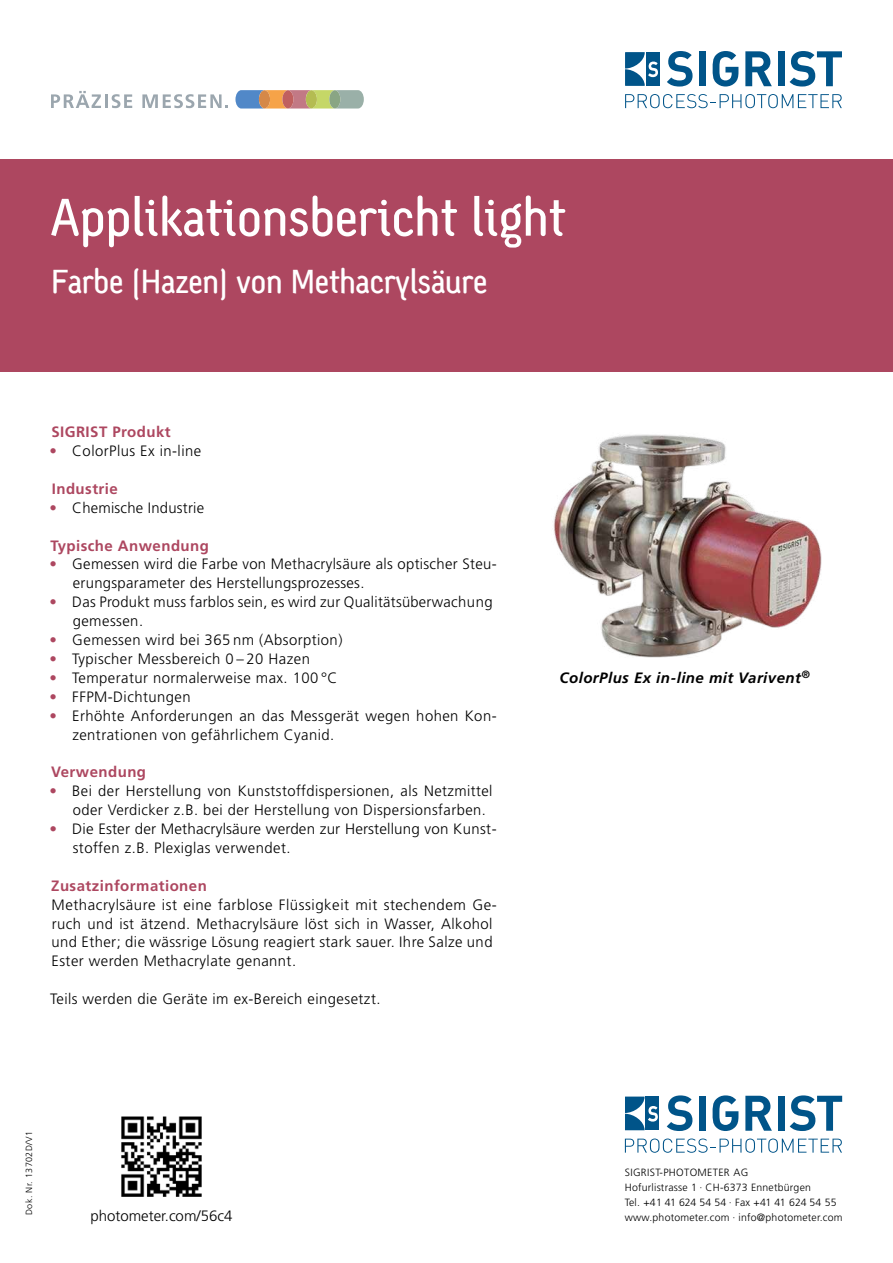
<style>
.page{position:relative;width:893px;height:1263px;background:#fff}
.page>*{position:absolute;margin:0;border:0;box-sizing:border-box;transform-origin:0 0}
.t1{font:54px "Sgiv 1 Medium CAP Snum";color:#fff}
.t2{font:33.75px "Sgiv 1 Medium CAP Snum";letter-spacing:-.005em;color:#fff}
.t3{font:300 15px/18.9px "Frutiger LT";letter-spacing:.03em;color:#000}
.t4{font:300 15px/18.9px "Frutiger LT";letter-spacing:.01em;color:#000}
.t5{font:700 15px "Frutiger LT";letter-spacing:.03em;color:#ad4760}
.t6{font:italic 700 15px "Frutiger LT Com";letter-spacing:.03em;color:#000}
.t7{font:300 15px "Frutiger LT";color:#000}
.t8{font:300 10.5px/15px "Frutiger LT";letter-spacing:.02em;color:#000}
.t9{font:300 9px "Frutiger LT";letter-spacing:.04em;color:#000}
.s1{color:#ad4760}
</style>
<div class="page">
<svg style="left:667px;top:51px;width:26px;height:36px"></svg>
<div style="left:699px;top:51px;width:7px;height:35px;background:#005489"></div>
<svg style="left:712px;top:51px;width:26px;height:36px"></svg>
<svg style="left:745px;top:51px;width:27px;height:35px"></svg>
<div style="left:778px;top:51px;width:6px;height:35px;background:#005489"></div>
<svg style="left:790px;top:51px;width:52px;height:36px"></svg>
<svg style="left:625px;top:94px;width:217px;height:14px"></svg>
<div style="left:646px;top:52px;width:13px;height:34px;background:#005489"></div>
<svg style="left:625px;top:52px;width:33px;height:34px"></svg>
<svg style="left:51px;top:91px;width:50px;height:17px"></svg>
<hr style="left:105px;top:94px;width:3px;height:14px;background:#9ba6ae">
<svg style="left:112px;top:94px;width:20px;height:14px"></svg>
<svg style="left:142px;top:94px;width:86px;height:14px"></svg>
<svg style="left:235px;top:90px;width:129px;height:19px;background:#b0a38b"></svg>
<div style="left:329px;top:90px;width:11px;height:19px;background:#89a584;border-radius:50%"></div>
<div style="left:0;top:159px;width:893px;height:213px;background:#ad4760"></div>
<svg style="left:667px;top:1095px;width:25px;height:36px"></svg>
<div style="left:699px;top:1096px;width:7px;height:35px;background:#005489"></div>
<svg style="left:712px;top:1095px;width:26px;height:36px"></svg>
<svg style="left:745px;top:1096px;width:27px;height:35px"></svg>
<div style="left:778px;top:1096px;width:7px;height:35px;background:#005489"></div>
<svg style="left:790px;top:1095px;width:52px;height:36px"></svg>
<svg style="left:625px;top:1138px;width:217px;height:15px"></svg>
<div style="left:645px;top:1097px;width:14px;height:33px;background:#005489"></div>
<svg style="left:625px;top:1097px;width:33px;height:33px"></svg>
<img style="left:553px;top:434px;width:268px;height:224px">
<img style="left:121px;top:1116px;width:81px;height:81px">
<h1 class="t1" style="left:51px;top:189px;width:516px">Applikationsbericht light</h1>
<h2 class="t2" style="left:51px;top:264px;width:438px">Farbe (Hazen) von Methacrylsäure</h2>
<p class="t5" style="left:51px;top:423px;width:121px">SIGRIST Produkt</p>
<p class="t3" style="left:50px;top:442px;width:153px"><span class="s1">•</span> ColorPlus Ex in-line</p>
<p class="t5" style="left:52px;top:480px;width:68px">Industrie</p>
<p class="t3" style="left:50px;top:498px;width:156px"><span class="s1">•</span> Chemische Industrie</p>
<p class="t5" style="left:51px;top:536px;width:160px">Typische Anwendung</p>
<p class="t3" style="left:73px;top:555px;width:425px;text-indent:-23px"><span class="s1">•</span> Gemessen wird die Farbe von Methacrylsäure als optischer Steu&shy;erungsparameter des Herstellungsprozesses.</p>
<p class="t3" style="left:73px;top:593px;width:421px;text-indent:-23px"><span class="s1">•</span> Das Produkt muss farblos sein, es wird zur Qualitätsüberwachung gemessen.</p>
<p class="t3" style="left:50px;top:631px;width:294px"><span class="s1">•</span> Gemessen wird bei 365 nm (Absorption)</p>
<p class="t3" style="left:50px;top:649px;width:262px"><span class="s1">•</span> Typischer Messbereich 0 – 20 Hazen</p>
<p class="t3" style="left:50px;top:668px;width:289px"><span class="s1">•</span> Temperatur normalerweise max. 100 °C</p>
<p class="t3" style="left:50px;top:687px;width:143px"><span class="s1">•</span> FFPM-Dichtungen</p>
<p class="t3" style="left:72px;top:706px;width:426px;text-indent:-23px"><span class="s1">•</span> Erhöhte Anforderungen an das Messgerät wegen hohen Kon&shy;zentrationen von gefährlichem Cyanid.</p>
<p class="t5" style="left:51px;top:763px;width:96px">Verwendung</p>
<p class="t3" style="left:73px;top:782px;width:421px;text-indent:-23px"><span class="s1">•</span> Bei der Herstellung von Kunststoffdispersionen, als Netzmittel oder Verdicker z.B. bei der Herstellung von Dispersionsfarben.</p>
<p class="t4" style="left:73px;top:820px;width:425px;text-indent:-23px"><span class="s1">•</span> Die Ester der Methacrylsäure werden zur Herstellung von Kunst&shy;stoffen z.B. Plexiglas verwendet.</p>
<p class="t5" style="left:51px;top:877px;width:157px">Zusatzinformationen</p>
<p class="t3" style="left:51px;top:895px;width:447px">Methacrylsäure ist eine farblose Flüssigkeit mit stechendem Ge&shy;ruch und ist ätzend. Methacrylsäure löst sich in Wasser, Alkohol und Ether; die wässrige Lösung reagiert stark sauer. Ihre Salze und Ester werden Methacrylate genannt.</p>
<p class="t3" style="left:50px;top:990px;width:332px">Teils werden die Geräte im ex-Bereich eingesetzt.</p>
<p class="t6" style="left:559px;top:669px;width:252px">ColorPlus Ex in-line mit Varivent<sup>®</sup></p>
<p class="t9" style="left:24px;top:1215px;width:85px;rotate:-90deg">Dok. Nr. 13702D/V1</p>
<p class="t7" style="left:90px;top:1207px;width:143px">photometer.com/56c4</p>
<p class="t8" style="left:625px;top:1165px;width:219px">SIGRIST-PHOTOMETER AG<br>Hofurlistrasse 1 · CH-6373 Ennetbürgen<br>Tel. +41 41 624 54 54 · Fax +41 41 624 54 55 www.photometer.com · info@photometer.com</p>
</div>
